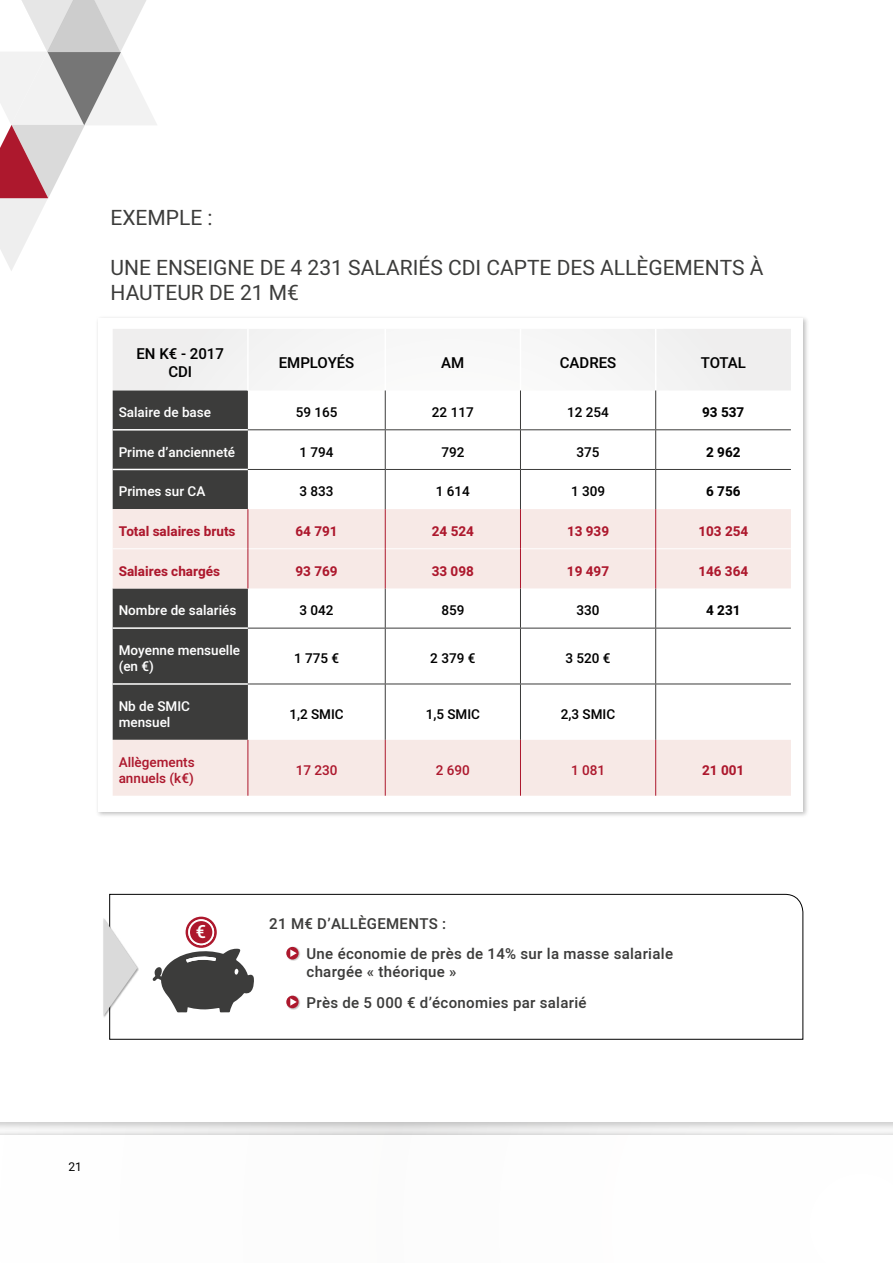
<style>
.page{position:relative;width:893px;height:1263px;background:#fff}
.page>*{position:absolute;margin:0;border:0;box-sizing:border-box;transform-origin:0 0}
.t1{font:21px/25.2px "Heebo";color:#3c3c3b}
.t2{font:500 18px "Heebo";color:#fff}
.t3{font:500 15px/30.8px "Heebo";letter-spacing:.02em;color:#3c3c3b}
.t4{font:500 15px/18px "Heebo";color:#000;text-align:center}
.t5{font:500 13.5px/16.2px "Heebo";color:#fff}
.t6{font:500 13.5px "Heebo";color:#000}
.t7{font:700 13.5px "Heebo";color:#ad182d}
.t8{font:500 13.5px/16.2px "Heebo";color:#ad182d}
.t9{font:700 13.5px "Heebo";color:#000}
.t10{font:12px "Heebo";color:#000}
</style>
<div class="page">
<svg style="left:109px;top:893px;width:695px;height:147px"></svg>
<div style="left:103px;top:918px;width:36px;height:101px;background:#000;opacity:.35"></div>
<svg style="left:104px;top:918px;width:33px;height:98px"></svg>
<div style="left:95px;top:315px;width:714px;height:503px;background:#000;opacity:.25"></div>
<div style="left:98px;top:318px;width:705px;height:493px;background:#fff"></div>
<div style="left:113px;top:329px;width:678px;height:61px;background:#f4f4f4"></div>
<div style="left:113px;top:390px;width:135px;height:119px;background:#3c3c3b"></div>
<svg style="left:113px;top:509px;width:678px;height:287px;fill:#f7e9e6"></svg>
<hr style="left:247px;top:329px;width:2px;height:61px;background:#fff">
<hr style="left:384px;top:329px;width:2px;height:61px;background:#fff">
<hr style="left:520px;top:329px;width:1px;height:61px;background:#fff">
<hr style="left:655px;top:329px;width:1px;height:61px;background:#fff">
<hr style="left:113px;top:429px;width:135px;height:2px;background:#fff">
<hr style="left:113px;top:469px;width:135px;height:1px;background:#fff">
<hr style="left:113px;top:627px;width:135px;height:2px;background:#fff">
<hr style="left:113px;top:683px;width:135px;height:2px;background:#fff">
<hr style="left:385px;top:390px;width:1px;height:39px;background:#3c3c3b">
<hr style="left:520px;top:390px;width:1px;height:39px;background:#3c3c3b">
<hr style="left:655px;top:390px;width:1px;height:39px;background:#3c3c3b">
<hr style="left:248px;top:429px;width:137px;height:1px;background:#3c3c3b">
<hr style="left:385px;top:429px;width:135px;height:1px;background:#3c3c3b">
<hr style="left:385px;top:430px;width:1px;height:39px;background:#3c3c3b">
<hr style="left:520px;top:429px;width:136px;height:1px;background:#3c3c3b">
<hr style="left:520px;top:430px;width:1px;height:39px;background:#3c3c3b">
<hr style="left:656px;top:429px;width:135px;height:1px;background:#3c3c3b">
<hr style="left:655px;top:430px;width:1px;height:39px;background:#3c3c3b">
<hr style="left:248px;top:469px;width:137px;height:1px;background:#3c3c3b">
<hr style="left:385px;top:469px;width:135px;height:1px;background:#3c3c3b">
<hr style="left:385px;top:470px;width:1px;height:39px;background:#3c3c3b">
<hr style="left:520px;top:469px;width:136px;height:1px;background:#3c3c3b">
<hr style="left:520px;top:470px;width:1px;height:39px;background:#3c3c3b">
<hr style="left:656px;top:469px;width:135px;height:1px;background:#3c3c3b">
<hr style="left:655px;top:470px;width:1px;height:39px;background:#3c3c3b">
<hr style="left:385px;top:588px;width:1px;height:40px;background:#3c3c3b">
<hr style="left:520px;top:588px;width:1px;height:40px;background:#3c3c3b">
<hr style="left:655px;top:588px;width:1px;height:40px;background:#3c3c3b">
<hr style="left:248px;top:628px;width:137px;height:1px;background:#3c3c3b">
<hr style="left:385px;top:628px;width:135px;height:1px;background:#3c3c3b">
<hr style="left:385px;top:628px;width:1px;height:56px;background:#3c3c3b">
<hr style="left:520px;top:628px;width:136px;height:1px;background:#3c3c3b">
<hr style="left:520px;top:628px;width:1px;height:56px;background:#3c3c3b">
<hr style="left:656px;top:628px;width:135px;height:1px;background:#3c3c3b">
<hr style="left:655px;top:628px;width:1px;height:56px;background:#3c3c3b">
<hr style="left:248px;top:684px;width:137px;height:1px;background:#3c3c3b">
<hr style="left:385px;top:684px;width:135px;height:1px;background:#3c3c3b">
<hr style="left:385px;top:684px;width:1px;height:56px;background:#3c3c3b">
<hr style="left:520px;top:684px;width:136px;height:1px;background:#3c3c3b">
<hr style="left:520px;top:684px;width:1px;height:56px;background:#3c3c3b">
<hr style="left:656px;top:684px;width:135px;height:1px;background:#3c3c3b">
<hr style="left:655px;top:684px;width:1px;height:56px;background:#3c3c3b">
<hr style="left:113px;top:548px;width:135px;height:1px;background:#fff">
<hr style="left:248px;top:548px;width:137px;height:1px;background:#fff">
<hr style="left:386px;top:548px;width:134px;height:1px;background:#fff">
<hr style="left:521px;top:548px;width:134px;height:1px;background:#fff">
<hr style="left:656px;top:548px;width:135px;height:1px;background:#fff">
<hr style="left:385px;top:509px;width:1px;height:40px;background:#ad182d">
<hr style="left:520px;top:509px;width:1px;height:40px;background:#ad182d">
<hr style="left:655px;top:509px;width:1px;height:40px;background:#ad182d">
<hr style="left:385px;top:549px;width:1px;height:39px;background:#ad182d">
<hr style="left:520px;top:549px;width:1px;height:39px;background:#ad182d">
<hr style="left:655px;top:549px;width:1px;height:39px;background:#ad182d">
<hr style="left:385px;top:740px;width:1px;height:56px;background:#ad182d">
<hr style="left:520px;top:740px;width:1px;height:56px;background:#ad182d">
<hr style="left:655px;top:740px;width:1px;height:56px;background:#ad182d">
<hr style="left:248px;top:509px;width:1px;height:40px;background:#ad182d">
<hr style="left:248px;top:549px;width:1px;height:39px;background:#ad182d">
<hr style="left:248px;top:740px;width:1px;height:56px;background:#ad182d">
<svg style="left:152px;top:917px;width:102px;height:95px"></svg>
<div style="left:190px;top:921px;width:22px;height:22px;background:#ad182d;border-radius:50%"></div>
<div style="left:0;top:1120px;width:893px;height:143px;background:#878787;opacity:.75"></div>
<div style="left:0;top:1129px;width:893px;height:134px;background:#000;opacity:.18"></div>
<div style="left:0;top:1135px;width:893px;height:128px;background:#fff"></div>
<svg style="left:0;top:0;width:157px;height:271px"></svg>
<h1 class="t1" style="left:111px;top:204px;width:104px">EXEMPLE :</h1>
<h1 class="t1" style="left:111px;top:255px;width:655px">UNE ENSEIGNE DE 4 231 SALARIÉS CDI CAPTE DES ALLÈGEMENTS À<br>HAUTEUR DE 21 M€</h1>
<p class="t4" style="left:137px;top:344px;width:89px">EN K€ - 2017<br>CDI</p>
<p class="t4" style="left:279px;top:353px;width:77px">EMPLOYÉS</p>
<p class="t4" style="left:441px;top:353px;width:25px">AM</p>
<p class="t4" style="left:560px;top:353px;width:58px">CADRES</p>
<p class="t4" style="left:701px;top:353px;width:47px">TOTAL</p>
<p class="t5" style="left:119px;top:404px;width:94px">Salaire de base</p>
<p class="t6" style="left:296px;top:403px;width:43px">59 165</p>
<p class="t6" style="left:432px;top:403px;width:43px">22 117</p>
<p class="t6" style="left:567px;top:403px;width:43px">12 254</p>
<p class="t9" style="left:702px;top:403px;width:44px">93 537</p>
<p class="t5" style="left:119px;top:444px;width:118px">Prime d’ancienneté</p>
<p class="t6" style="left:300px;top:443px;width:36px">1 794</p>
<p class="t6" style="left:441px;top:443px;width:25px">792</p>
<p class="t6" style="left:577px;top:443px;width:25px">375</p>
<p class="t9" style="left:706px;top:443px;width:36px">2 962</p>
<p class="t5" style="left:119px;top:484px;width:88px">Primes sur CA</p>
<p class="t6" style="left:300px;top:482px;width:36px">3 833</p>
<p class="t6" style="left:436px;top:482px;width:36px">1 614</p>
<p class="t6" style="left:571px;top:482px;width:36px">1 309</p>
<p class="t9" style="left:706px;top:482px;width:36px">6 756</p>
<p class="t7" style="left:119px;top:522px;width:118px">Total salaires bruts</p>
<p class="t7" style="left:295px;top:522px;width:44px">64 791</p>
<p class="t7" style="left:432px;top:522px;width:44px">24 524</p>
<p class="t7" style="left:567px;top:522px;width:44px">13 939</p>
<p class="t7" style="left:698px;top:522px;width:51px">103 254</p>
<p class="t7" style="left:119px;top:562px;width:103px">Salaires chargés</p>
<p class="t7" style="left:295px;top:562px;width:44px">93 769</p>
<p class="t7" style="left:432px;top:562px;width:44px">33 098</p>
<p class="t7" style="left:567px;top:562px;width:44px">19 497</p>
<p class="t7" style="left:698px;top:562px;width:51px">146 364</p>
<p class="t5" style="left:119px;top:603px;width:119px">Nombre de salariés</p>
<p class="t6" style="left:299px;top:601px;width:36px">3 042</p>
<p class="t6" style="left:441px;top:601px;width:25px">859</p>
<p class="t6" style="left:577px;top:601px;width:25px">330</p>
<p class="t9" style="left:706px;top:601px;width:36px">4 231</p>
<p class="t5" style="left:119px;top:642px;width:123px">Moyenne mensuelle (en €)</p>
<p class="t6" style="left:294px;top:649px;width:47px">1 775 €</p>
<p class="t6" style="left:430px;top:649px;width:47px">2 379 €</p>
<p class="t6" style="left:565px;top:649px;width:47px">3 520 €</p>
<p class="t5" style="left:119px;top:698px;width:73px">Nb de SMIC mensuel</p>
<p class="t6" style="left:289px;top:705px;width:56px">1,2 SMIC</p>
<p class="t6" style="left:426px;top:705px;width:56px">1,5 SMIC</p>
<p class="t6" style="left:561px;top:705px;width:56px">2,3 SMIC</p>
<p class="t8" style="left:119px;top:754px;width:78px">Allègements annuels (k€)</p>
<p class="t8" style="left:296px;top:762px;width:43px">17 230</p>
<p class="t8" style="left:436px;top:762px;width:36px">2 690</p>
<p class="t8" style="left:571px;top:762px;width:36px">1 081</p>
<p class="t7" style="left:702px;top:761px;width:44px">21 001</p>
<p class="t2" style="left:196px;top:919px;width:12px">€</p>
<p class="t3" style="left:306px;top:908px;width:368px;text-indent:-37px">21 M€ D’ALLÈGEMENTS :<br>Une économie de près de 14% sur la masse salariale</p>
<p class="t3" style="left:306px;top:957px;width:282px">chargée « théorique »<br>Près de 5 000 € d’économies par salarié</p>
<p class="t10" style="left:69px;top:1159px;width:15px">21</p>
</div>
